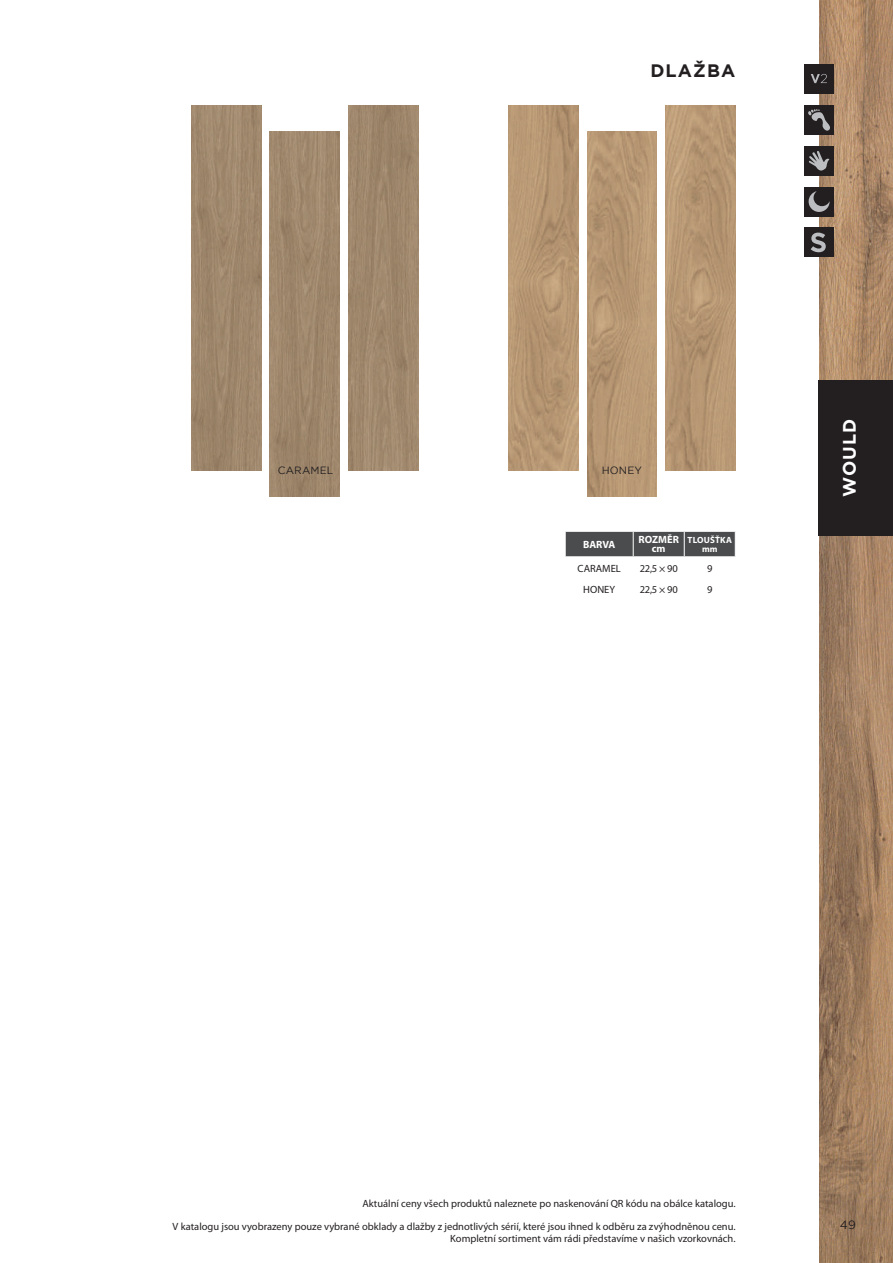
<style>
.page{position:relative;width:893px;height:1263px;background:#fff}
.page>*{position:absolute;margin:0;border:0;box-sizing:border-box;transform-origin:0 0}
.t1{font:700 18px "Gotham";letter-spacing:.065em;color:#231f20}
.t2{font:700 18px "Gotham";letter-spacing:.05em;color:#fff}
.t3{font:12px "Gotham";color:#231f20}
.t4{font:10.5px/22.5px "Myriad Pro";color:#231f20;text-align:right}
.t5{font:700 10.5px/9px "Myriad Pro";color:#fff;text-align:center}
.t6{font:10.5px "Gotham";letter-spacing:.015em;color:#231f20}
.t7{font:700 9px/9px "Myriad Pro";letter-spacing:.02em;color:#fff;text-align:center}
</style>
<div class="page">
<img style="left:270px;top:131px;width:70px;height:366px">
<img style="left:348px;top:105px;width:70px;height:366px">
<img style="left:191px;top:105px;width:70px;height:366px">
<img style="left:819px;top:0;width:74px;height:381px">
<img style="left:819px;top:536px;width:74px;height:727px">
<div style="left:819px;top:381px;width:74px;height:155px;background:#231f20"></div>
<div style="left:804px;top:227px;width:29px;height:30px;background:#231f20"></div>
<svg style="left:811px;top:233px;width:15px;height:19px"></svg>
<svg style="left:565px;top:531px;width:171px;height:25px;background:#555657"></svg>
<img style="left:587px;top:131px;width:70px;height:366px">
<img style="left:666px;top:105px;width:70px;height:366px">
<img style="left:509px;top:105px;width:69px;height:366px">
<div style="left:804px;top:64px;width:30px;height:30px;background:#231f20"></div>
<svg style="left:811px;top:74px;width:16px;height:9px"></svg>
<div style="left:804px;top:187px;width:30px;height:29px;background:#231f20"></div>
<svg style="left:809px;top:191px;width:21px;height:21px"></svg>
<div style="left:804px;top:105px;width:30px;height:30px;background:#231f20"></div>
<svg style="left:808px;top:109px;width:22px;height:22px"></svg>
<div style="left:804px;top:146px;width:30px;height:30px;background:#231f20"></div>
<svg style="left:809px;top:151px;width:20px;height:20px"></svg>
<h1 class="t1" style="left:650px;top:60px;width:87px">DLAŽBA</h1>
<p class="t6" style="left:278px;top:464px;width:57px">CARAMEL</p>
<p class="t6" style="left:602px;top:464px;width:42px">HONEY</p>
<p class="t5" style="left:583px;top:540px;width:34px">BARVA</p>
<p class="t5" style="left:638px;top:535px;width:42px">ROZMĚR cm</p>
<p class="t7" style="left:688px;top:535px;width:46px">TLOUŠŤKA mm</p>
<p class="t4" style="left:578px;top:557px;width:45px">CARAMEL</p>
<p class="t4" style="left:640px;top:557px;width:40px">22,5 × 90</p>
<p class="t4" style="left:707px;top:557px;width:7px">9</p>
<p class="t4" style="left:583px;top:578px;width:33px">HONEY</p>
<p class="t4" style="left:640px;top:578px;width:40px">22,5 × 90</p>
<p class="t4" style="left:707px;top:578px;width:7px">9</p>
<h1 class="t2" style="left:839px;top:497px;width:79px;rotate:-90deg">WOULD</h1>
<p class="t4" style="left:173px;top:1192px;width:565px">Aktuální ceny všech produktů naleznete po naskenování QR kódu na obálce katalogu.<br>V katalogu jsou vyobrazeny pouze vybrané obklady a dlažby z jednotlivých sérií, které jsou ihned k odběru za zvýhodněnou cenu.</p>
<p class="t4" style="left:450px;top:1226px;width:287px">Kompletní sortiment vám rádi představíme v našich vzorkovnách.</p>
<p class="t3" style="left:840px;top:1218px;width:17px">49</p>
</div>
